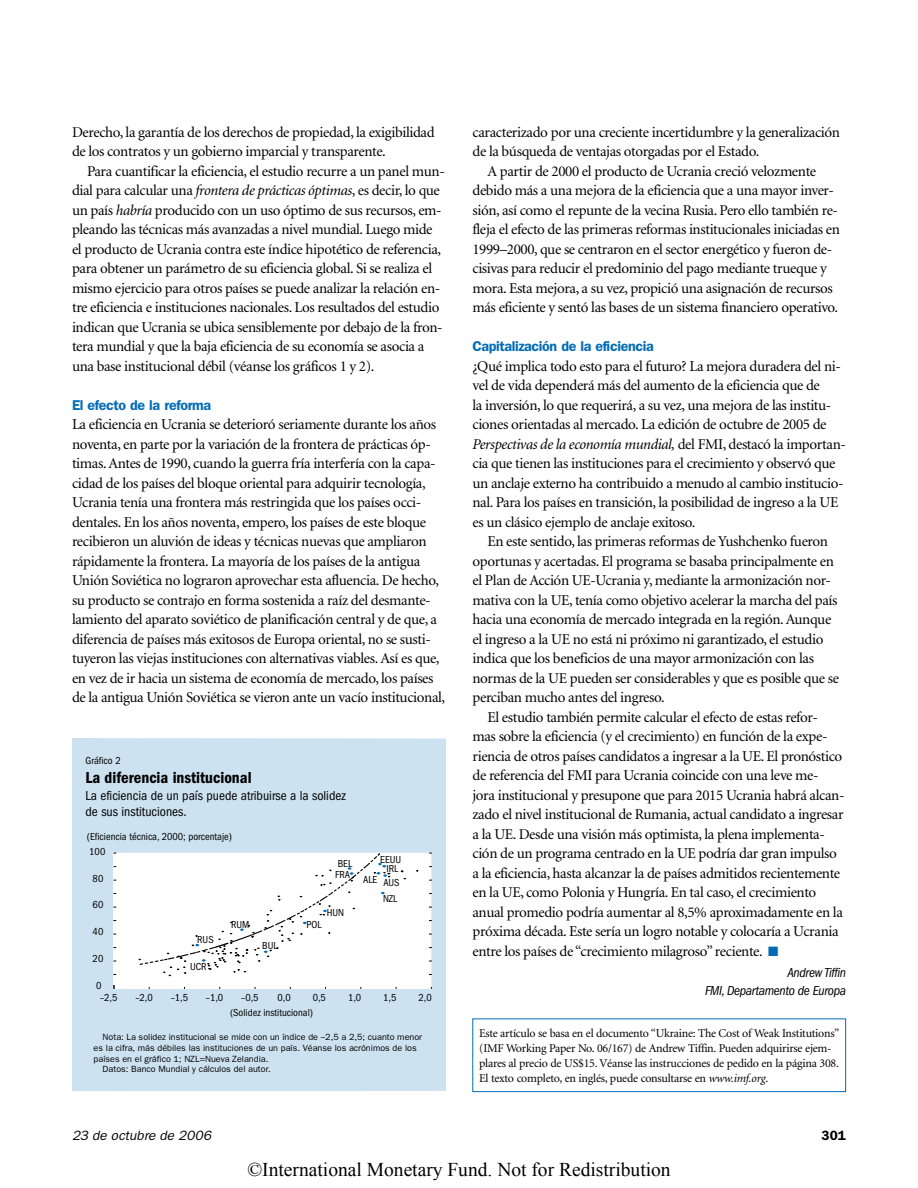
<style>
.page{position:relative;width:918px;height:1188px;background:#fff}
.page>*{position:absolute;margin:0;border:0;box-sizing:border-box;transform-origin:0 0}
.t1{font:19.5px "Times New Roman";color:#000}
.t2{font:600 condensed 16.5px "Franklin Gothic";color:#000}
.t3{font:15px/19.5px "Minion";letter-spacing:-.025em;color:#000}
.t4{font:600 14.25px "Franklin Gothic";letter-spacing:-.025em;color:#046cb6}
.t5{font:condensed 13.5px/16.5px "Franklin Gothic";color:#000}
.t6{font:italic condensed 13.5px/18px "Franklin Gothic";letter-spacing:-.025em;color:#000;text-align:right}
.t7{font:italic 13.5px "Franklin Gothic";letter-spacing:.01em;color:#000}
.t8{font:600 13.5px "Franklin Gothic";color:#000}
.t9{font:12px/15px "Minion";letter-spacing:-.02em;color:#000}
.t10{font:condensed 10.5px "Franklin Gothic";color:#000}
.t11{font:9px "Franklin Gothic";color:#000}
.s1{font-style:italic}
.s2{color:#046cb6}
</style>
<div class="page">
<div style="left:472px;top:1018px;width:374px;height:74px;border:1px solid #046cb6"></div>
<div style="left:72px;top:738px;width:374px;height:353px;background:#cde2f0"></div>
<svg style="left:113px;top:852px;width:319px;height:137px"></svg>
<p class="t3" style="left:72px;top:123px;width:364px">Derecho, la garantía de los derechos de propiedad, la exigibilidad de los contratos y un gobierno imparcial y transparente.</p>
<p class="t3" style="left:72px;top:162px;width:374px;text-indent:15px">Para cuantificar la eficiencia, el estudio recurre a un panel mun&shy;dial para calcular una <span class="s1">frontera de prácticas óptimas</span>, es decir, lo que un país <span class="s1">habría</span> producido con un uso óptimo de sus recursos, em&shy;pleando las técnicas más avanzadas a nivel mundial. Luego mide el producto de Ucrania contra este índice hipotético de referencia, para obtener un parámetro de su eficiencia global. Si se realiza el mismo ejercicio para otros países se puede analizar la relación en&shy;tre eficiencia e instituciones nacionales. Los resultados del estudio indican que Ucrania se ubica sensiblemente por debajo de la fron&shy;tera mundial y que la baja eficiencia de su economía se asocia a una base institucional débil (véanse los gráficos 1 y 2).</p>
<p class="t4" style="left:72px;top:396px;width:141px">El efecto de la reforma</p>
<p class="t3" style="left:72px;top:415px;width:375px">La eficiencia en Ucrania se deterioró seriamente durante los años noventa, en parte por la variación de la frontera de prácticas óp&shy;timas. Antes de 1990, cuando la guerra fría interfería con la capa&shy;cidad de los países del bloque oriental para adquirir tecnología, Ucrania tenía una frontera más restringida que los países occi&shy;dentales. En los años noventa, empero, los países de este bloque recibieron un aluvión de ideas y técnicas nuevas que ampliaron rápidamente la frontera. La mayoría de los países de la antigua Unión Soviética no lograron aprovechar esta afluencia. De hecho, su producto se contrajo en forma sostenida a raíz del desmante&shy;lamiento del aparato soviético de planificación central y de que, a diferencia de países más exitosos de Europa oriental, no se susti&shy;tuyeron las viejas instituciones con alternativas viables. Así es que, en vez de ir hacia un sistema de economía de mercado, los países de la antigua Unión Soviética se vieron ante un vacío institucional,</p>
<p class="t10" style="left:86px;top:754px;width:37px">Gráfico 2</p>
<p class="t2" style="left:86px;top:768px;width:168px">La diferencia institucional</p>
<p class="t5" style="left:86px;top:787px;width:262px">La eficiencia de un país puede atribuirse a la solidez de sus instituciones.</p>
<p class="t10" style="left:87px;top:831px;width:147px">(Eficiencia técnica, 2000; porcentaje)</p>
<p class="t10" style="left:89px;top:845px;width:18px">100</p>
<p class="t10" style="left:93px;top:872px;width:12px">80</p>
<p class="t10" style="left:93px;top:899px;width:12px">60</p>
<p class="t10" style="left:93px;top:926px;width:12px">40</p>
<p class="t10" style="left:93px;top:953px;width:12px">20</p>
<p class="t10" style="left:96px;top:980px;width:7px">0</p>
<p class="t10" style="left:197px;top:934px;width:18px">RUS</p>
<p class="t10" style="left:190px;top:960px;width:18px">UCR</p>
<p class="t10" style="left:231px;top:918px;width:20px">RUM</p>
<p class="t10" style="left:262px;top:939px;width:17px">BUL</p>
<p class="t10" style="left:338px;top:857px;width:16px">BEL</p>
<p class="t10" style="left:335px;top:868px;width:16px">FRA</p>
<p class="t10" style="left:327px;top:906px;width:19px">HUN</p>
<p class="t10" style="left:306px;top:918px;width:17px">POL</p>
<p class="t10" style="left:380px;top:854px;width:23px">EEUU</p>
<p class="t10" style="left:387px;top:862px;width:13px">IRL</p>
<p class="t10" style="left:363px;top:873px;width:16px">ALE</p>
<p class="t10" style="left:383px;top:876px;width:18px">AUS</p>
<p class="t10" style="left:383px;top:892px;width:16px">NZL</p>
<p class="t10" style="left:100px;top:992px;width:19px">–2,5</p>
<p class="t10" style="left:135px;top:992px;width:19px">–2,0</p>
<p class="t10" style="left:171px;top:992px;width:19px">–1,5</p>
<p class="t10" style="left:206px;top:992px;width:19px">–1,0</p>
<p class="t10" style="left:241px;top:992px;width:19px">–0,5</p>
<p class="t10" style="left:277px;top:992px;width:15px">0,0</p>
<p class="t10" style="left:313px;top:992px;width:15px">0,5</p>
<p class="t10" style="left:348px;top:992px;width:15px">1,0</p>
<p class="t10" style="left:383px;top:992px;width:15px">1,5</p>
<p class="t10" style="left:419px;top:992px;width:15px">2,0</p>
<p class="t10" style="left:230px;top:1006px;width:85px">(Solidez institucional)</p>
<p class="t11" style="left:103px;top:1032px;width:321px">Nota: La solidez institucional se mide con un índice de –2,5 a 2,5; cuanto menor</p>
<p class="t11" style="left:94px;top:1043px;width:325px">es la cifra, más débiles las instituciones de un país. Véanse los acrónimos de los</p>
<p class="t11" style="left:94px;top:1053px;width:176px">países en el gráfico 1; NZL=Nueva Zelandia.</p>
<p class="t11" style="left:103px;top:1064px;width:170px">Datos: Banco Mundial y cálculos del autor.</p>
<p class="t3" style="left:472px;top:123px;width:369px">caracterizado por una creciente incertidumbre y la generalización</p>
<p class="t3" style="left:472px;top:142px;width:288px">de la búsqueda de ventajas otorgadas por el Estado.</p>
<p class="t3" style="left:488px;top:162px;width:330px">A partir de 2000 el producto de Ucrania creció velozmente</p>
<p class="t3" style="left:472px;top:181px;width:363px">debido más a una mejora de la eficiencia que a una mayor inver-</p>
<p class="t3" style="left:472px;top:201px;width:367px">sión, así como el repunte de la vecina Rusia. Pero ello también re-</p>
<p class="t3" style="left:472px;top:220px;width:369px">fleja el efecto de las primeras reformas institucionales iniciadas en</p>
<p class="t3" style="left:472px;top:240px;width:361px">1999–2000, que se centraron en el sector energético y fueron de-</p>
<p class="t3" style="left:472px;top:259px;width:356px">cisivas para reducir el predominio del pago mediante trueque y</p>
<p class="t3" style="left:472px;top:279px;width:362px">mora. Esta mejora, a su vez, propició una asignación de recursos</p>
<p class="t3" style="left:472px;top:298px;width:367px">más eficiente y sentó las bases de un sistema financiero operativo.</p>
<p class="t4" style="left:472px;top:338px;width:183px">Capitalización de la eficiencia</p>
<p class="t3" style="left:472px;top:357px;width:375px">¿Qué implica todo esto para el futuro? La mejora duradera del ni&shy;vel de vida dependerá más del aumento de la eficiencia que de<br>la inversión, lo que requerirá, a su vez, una mejora de las institu&shy;ciones orientadas al mercado. La edición de octubre de 2005 de <span class="s1">Perspectivas de la economía mundial,</span> del FMI, destacó la importan&shy;cia que tienen las instituciones para el crecimiento y observó que un anclaje externo ha contribuido a menudo al cambio institucio&shy;nal. Para los países en transición, la posibilidad de ingreso a la UE es un clásico ejemplo de anclaje exitoso.</p>
<p class="t3" style="left:472px;top:532px;width:368px;text-indent:15px">En este sentido, las primeras reformas de Yushchenko fueron oportunas y acertadas. El programa se basaba principalmente en el Plan de Acción UE-Ucrania y, mediante la armonización nor&shy;mativa con la UE, tenía como objetivo acelerar la marcha del país hacia una economía de mercado integrada en la región. Aunque el ingreso a la UE no está ni próximo ni garantizado, el estudio indica que los beneficios de una mayor armonización con las normas de la UE pueden ser considerables y que es posible que se perciban mucho antes del ingreso.</p>
<p class="t3" style="left:472px;top:708px;width:373px;text-indent:15px">El estudio también permite calcular el efecto de estas refor&shy;mas sobre la eficiencia (y el crecimiento) en función de la expe&shy;riencia de otros países candidatos a ingresar a la UE. El pronóstico de referencia del FMI para Ucrania coincide con una leve me&shy;jora institucional y presupone que para 2015 Ucrania habrá alcan&shy;zado el nivel institucional de Rumania, actual candidato a ingresar a la UE. Desde una visión más optimista, la plena implementa&shy;ción de un programa centrado en la UE podría dar gran impulso a la eficiencia, hasta alcanzar la de países admitidos recientemente en la UE, como Polonia y Hungría. En tal caso, el crecimiento anual promedio podría aumentar al 8,5% aproximadamente en la próxima década. Este sería un logro notable y colocaría a Ucrania entre los países de “crecimiento milagroso” reciente. <span class="s2">■</span></p>
<p class="t6" style="left:705px;top:963px;width:142px">Andrew Tiffin<br>FMI, Departamento de Europa</p>
<p class="t9" style="left:479px;top:1026px;width:362px">Este artículo se basa en el documento “Ukraine: The Cost of Weak Institutions” (IMF Working Paper No. 06/167) de Andrew Tiffin. Pueden adquirirse ejem&shy;plares al precio de US$15. Véanse las instrucciones de pedido en la página 308.<br>El texto completo, en inglés, puede consultarse en <span class="s1">www.imf.org</span>.</p>
<p class="t7" style="left:72px;top:1127px;width:141px">23 de octubre de 2006</p>
<p class="t8" style="left:821px;top:1127px;width:26px">301</p>
<h1 class="t1" style="left:248px;top:1156px;width:425px">©International Monetary Fund. Not for Redistribution</h1>
</div>
